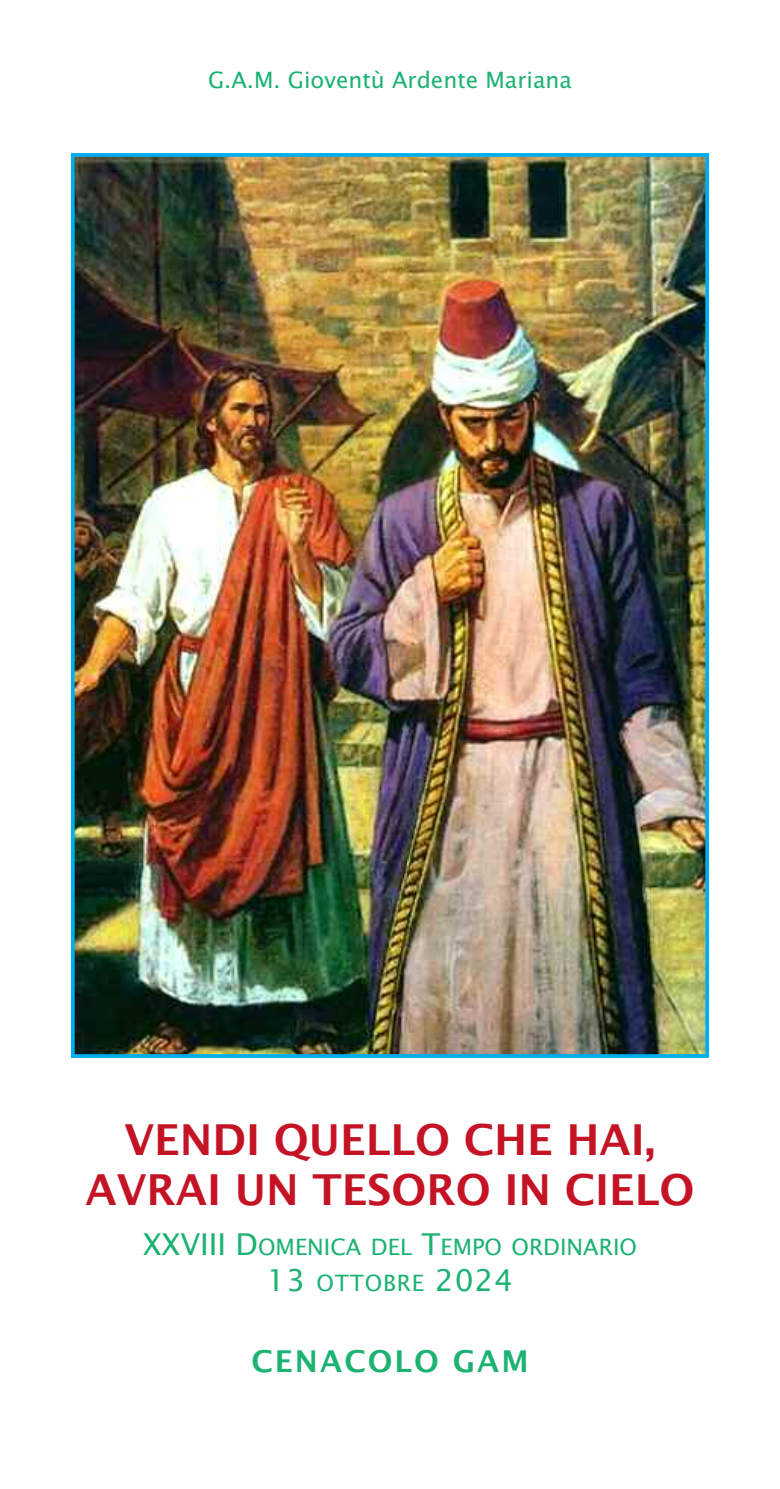
<style>
.page{position:relative;width:780px;height:1489px;background:#fff}
.page>*{position:absolute;margin:0;border:0;box-sizing:border-box;transform-origin:0 0}
.t1{font:600 42.5px/50px "Lucida Sans";color:#c41324;text-align:center}
.t2{font:600 30px "Lucida Sans";letter-spacing:.07em;color:#1cb272}
.t3{font:22.5px/36px "Lucida Sans";color:#1cb272;text-align:center}
.s1{font-size:30px}
</style>
<div class="page">
<img style="left:76px;top:158px;width:628px;height:894px">
<div style="left:71px;top:153px;width:638px;height:904px;border:4px solid #00aeef"></div>
<p class="t3" style="left:208px;top:62px;width:365px">G.A.M. Gioventù Ardente Mariana</p>
<h1 class="t1" style="left:85px;top:1115px;width:610px">VENDI QUELLO CHE HAI,<br>AVRAI UN TESORO IN CIELO</h1>
<p class="t3" style="left:143px;top:1229px;width:495px"><span class="s1">XXVIII D</span>OMENICA DEL <span class="s1">T</span>EMPO ORDINARIO<br><span class="s1">13</span> OTTOBRE <span class="s1">2024</span></p>
<h2 class="t2" style="left:251px;top:1343px;width:279px">CENACOLO GAM</h2>
</div>
